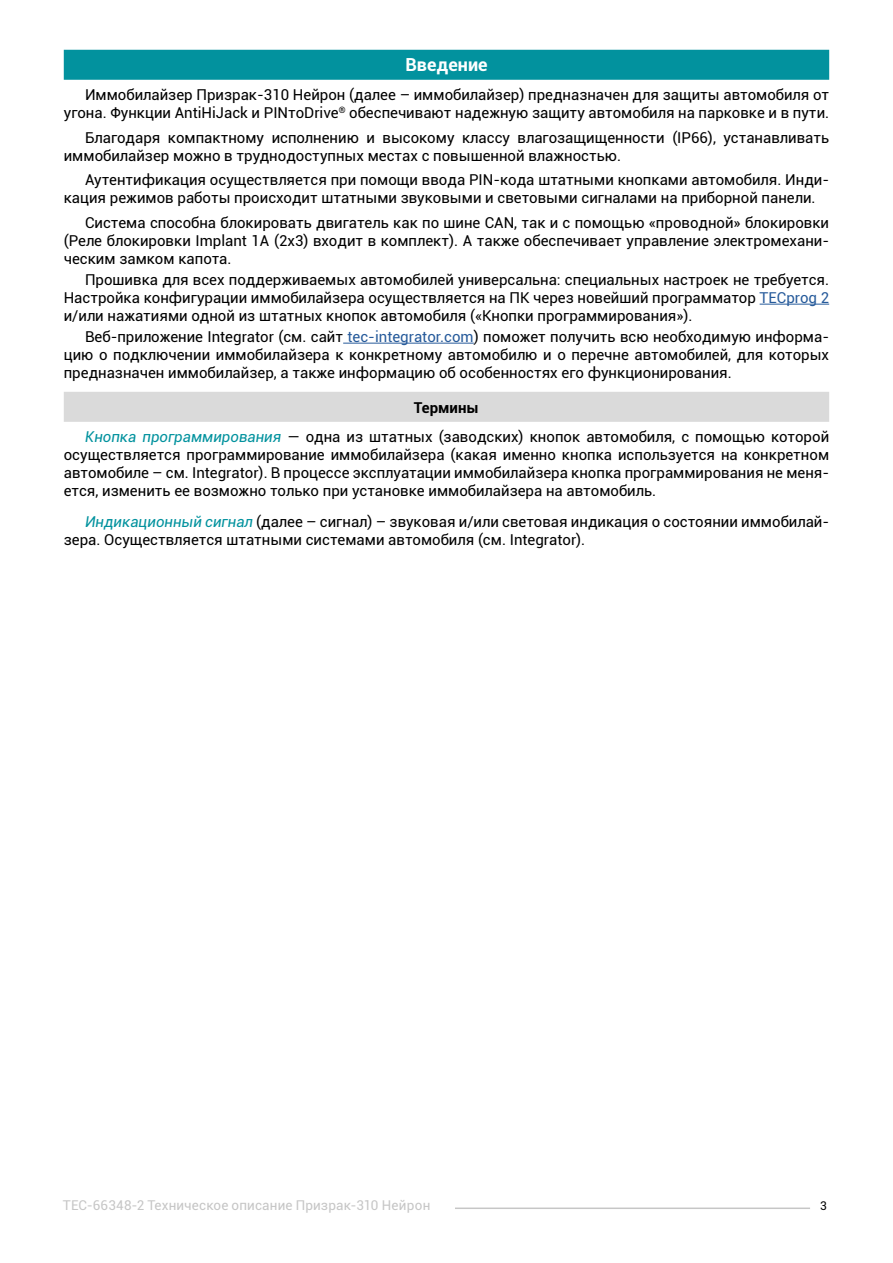
<style>
.page{position:relative;width:893px;height:1263px;background:#fff}
.page>*{position:absolute;margin:0;border:0;box-sizing:border-box;transform-origin:0 0}
.t1{font:700 18px "Roboto";color:#fff}
.t2{font:15px/18px "Roboto";color:#000}
.t3{font:13.5px "Roboto";letter-spacing:.015em;color:#c6c6c6}
.t4{font:12px "Roboto";color:#000}
.s1{color:#275b9b}
.s2{font-weight:700}
.s3{font-style:italic;color:#02929e}
</style>
<div class="page">
<hr style="left:455px;top:1207px;width:355px;height:2px;background:#c6c6c6">
<div style="left:64px;top:50px;width:765px;height:30px;background:#02929e"></div>
<hr style="left:760px;top:304px;width:69px;height:1px;background:#275b9b">
<hr style="left:343px;top:343px;width:131px;height:1px;background:#275b9b">
<div style="left:64px;top:392px;width:765px;height:30px;background:#dadada"></div>
<p class="t1" style="left:405px;top:52px;width:84px">Введение</p>
<p class="t2" style="left:64px;top:85px;width:767px;text-align:right">Иммобилайзер Призрак-310 Нейрон (далее – иммобилайзер) предназначен для защиты автомобиля от угона. Функции AntiHiJack и PINтоDrive<sup>®</sup> обеспечивают надежную защиту автомобиля на парковке и в пути.</p>
<p class="t2" style="left:64px;top:128px;width:767px;text-indent:21px">Благодаря компактному исполнению и высокому классу влагозащищенности (IP66), устанавливать иммобилайзер можно в труднодоступных местах с повышенной влажностью.</p>
<p class="t2" style="left:64px;top:170px;width:767px;text-indent:21px">Аутентификация осуществляется при помощи ввода PIN-кода штатными кнопками автомобиля. Инди&shy;кация режимов работы происходит штатными звуковыми и световыми сигналами на приборной панели.</p>
<p class="t2" style="left:64px;top:213px;width:767px;text-align:justify;text-indent:21px">Система способна блокировать двигатель как по шине CAN, так и с помощью «проводной» блокировки (Реле блокировки Implant 1A (2x3) входит в комплект). А также обеспечивает управление электромехани&shy;ческим замком капота.</p>
<p class="t2" style="left:64px;top:270px;width:767px;text-align:justify;text-indent:21px">Прошивка для всех поддерживаемых автомобилей универсальна: специальных настроек не требуется.<br>Настройка конфигурации иммобилайзера осуществляется на ПК через новейший программатор <span class="s1">TECprog 2 </span>и/или нажатиями одной из штатных кнопок автомобиля («Кнопки программирования»).</p>
<p class="t2" style="left:64px;top:327px;width:767px;text-align:justify;text-indent:21px">Веб-приложение Integrator (см. сайт <span class="s1">tec-integrator.com</span>) поможет получить всю необходимую информа&shy;цию о подключении иммобилайзера к конкретному автомобилю и о перечне автомобилей, для которых предназначен иммобилайзер, а также информацию об особенностях его функционирования.</p>
<p class="t2" style="left:85px;top:393px;width:746px;line-height:28.5px;text-indent:329px"><span class="s2">Термины<br></span><span class="s3">Кнопка программирования</span> — одна из штатных (заводских) кнопок автомобиля, с помощью которой</p>
<p class="t2" style="left:64px;top:445px;width:767px;text-align:justify">осуществляется программирование иммобилайзера (какая именно кнопка используется на конкретном автомобиле – см. Integrator). В процессе эксплуатации иммобилайзера кнопка программирования не меня&shy;ется, изменить ее возможно только при установке иммобилайзера на автомобиль.</p>
<p class="t2" style="left:64px;top:512px;width:767px;text-indent:21px"><span class="s3">Индикационный сигнал</span> (далее – сигнал) – звуковая и/или световая индикация о состоянии иммобилай&shy;зера. Осуществляется штатными системами автомобиля (см. Integrator).</p>
<p class="t3" style="left:63px;top:1196px;width:369px">TEC-66348-2 Техническое описание Призрак-310 Нейрон</p>
<p class="t4" style="left:820px;top:1197px;width:8px">3</p>
</div>
